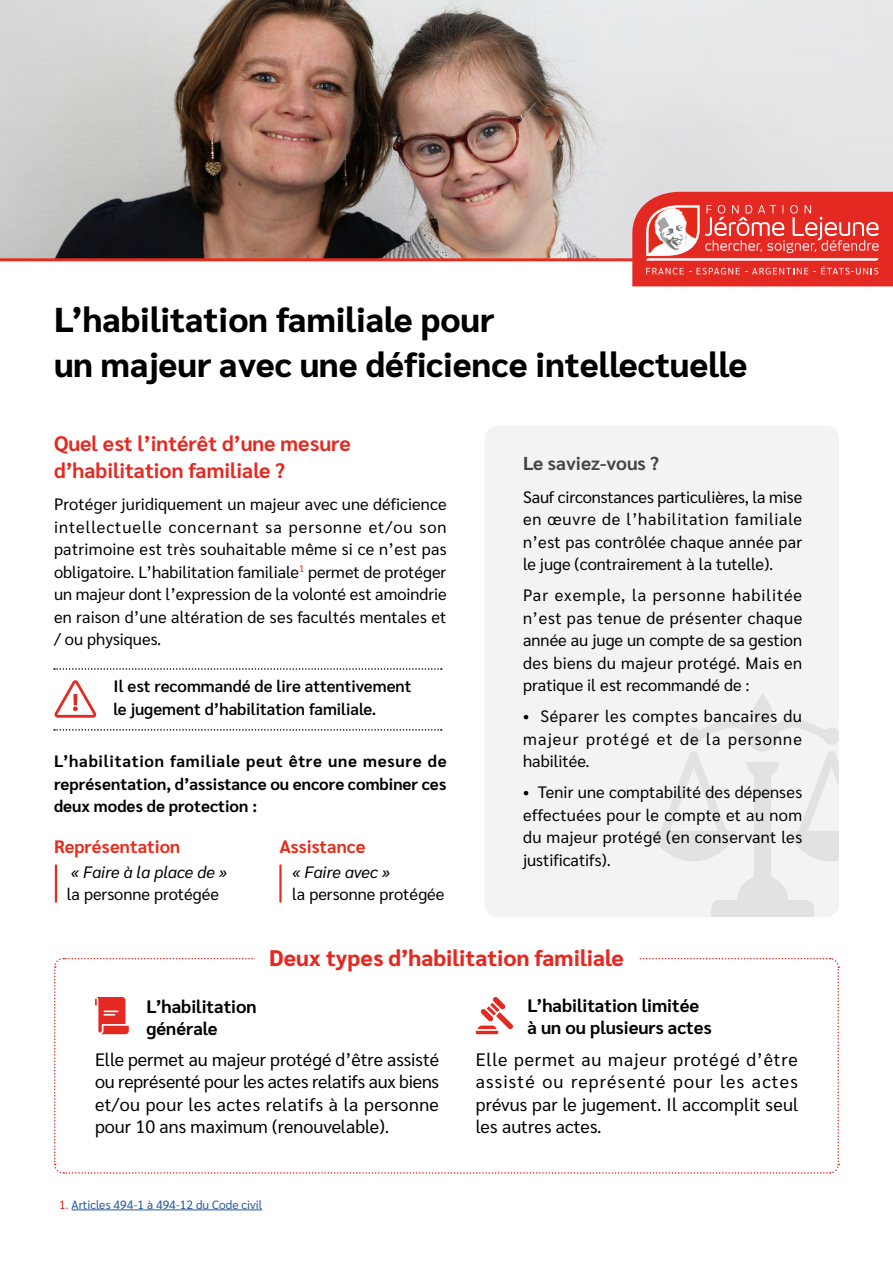
<style>
.page{position:relative;width:893px;height:1263px;background:#fff}
.page>*{position:absolute;margin:0;border:0;box-sizing:border-box;transform-origin:0 0}
.t1{font:800 34.5px/45px "Sarabun";color:#000}
.t2{font:800 22.5px "Sarabun";color:#e32921}
.t3{font:700 21px/27px "Sarabun";color:#e32921}
.t4{font:700 18.75px "Sarabun";color:#454444}
.t5{font:18px/22.5px "Sarabun";letter-spacing:.005em;color:#000;text-align:justify}
.t6{font:700 18px/22.5px "Sarabun";color:#000}
.t7{font:700 18px "Sarabun";color:#e62d1d}
.t8{font:16.5px/22.5px "Sarabun";letter-spacing:.01em;color:#000;text-align:justify}
.t9{font:700 16.5px/22.5px "Sarabun";color:#000;text-align:justify}
.t10{font:600 16.5px/22.5px "Sarabun";color:#000}
.t11{font:italic 16.5px "Sarabun";color:#000}
.t12{font:12px "Sarabun";color:#275b9b}
.s1{color:#e62d1d}
</style>
<div class="page">
<div style="left:485px;top:426px;width:354px;height:491px;background:#f3f3f3;border-radius:13px"></div>
<svg style="left:651px;top:694px;width:188px;height:223px"></svg>
<img style="left:0;top:0;width:893px;height:258px">
<hr style="left:0;top:258px;width:893px;height:3px;background:#e62d1d">
<svg style="left:632px;top:192px;width:261px;height:94px;background:#e6504a"></svg>
<svg style="left:54px;top:680px;width:42px;height:38px"></svg>
<hr style="left:55px;top:865px;width:2px;height:37px;background:#e62d1d">
<hr style="left:279px;top:865px;width:3px;height:37px;background:#e62d1d">
<svg style="left:54px;top:729px;width:388px;height:2px"></svg>
<svg style="left:54px;top:668px;width:388px;height:2px"></svg>
<svg style="left:54px;top:957px;width:786px;height:217px"></svg>
<hr style="left:72px;top:1209px;width:190px;height:1px;background:#275b9b">
<h1 class="t1" style="left:54px;top:298px;width:695px">L’habilitation familiale pour<br>un majeur avec une déficience intellectuelle</h1>
<p class="t3" style="left:54px;top:431px;width:298px">Quel est l’intérêt d’une mesure d’habilitation familiale ?</p>
<p class="t8" style="left:54px;top:493px;width:394px">Protéger juridiquement un majeur avec une déficience intellectuelle concernant sa personne et/ou son patrimoine est très souhaitable même si ce n’est pas obligatoire. L’habilitation familiale<sup>1</sup> permet de protéger un majeur dont l’expression de la volonté est amoindrie en raison d’une altération de ses facultés mentales et / ou physiques.</p>
<p class="t10" style="left:114px;top:675px;width:299px">Il est recommandé de lire attentivement le jugement d’habilitation familiale.</p>
<p class="t9" style="left:54px;top:750px;width:394px">L’habilitation familiale peut être une mesure de représentation, d’assistance ou encore combiner ces deux modes de protection :</p>
<p class="t7" style="left:54px;top:836px;width:128px">Représentation</p>
<p class="t7" style="left:279px;top:836px;width:88px">Assistance</p>
<p class="t11" style="left:292px;top:862px;width:100px">« Faire avec »</p>
<p class="t8" style="left:292px;top:883px;width:154px">la personne protégée</p>
<p class="t11" style="left:71px;top:862px;width:158px">« Faire à la place de »</p>
<p class="t8" style="left:67px;top:883px;width:154px">la personne protégée</p>
<p class="t4" style="left:523px;top:452px;width:137px">Le saviez-vous ?</p>
<p class="t8" style="left:523px;top:486px;width:281px">Sauf circonstances particulières, la mise en œuvre de l’habilitation familiale n’est pas contrôlée chaque année par le juge (contrairement à la tutelle).</p>
<p class="t8" style="left:523px;top:584px;width:281px">Par exemple, la personne habilitée n’est pas tenue de présenter chaque année au juge un compte de sa gestion des biens du majeur protégé. Mais en pratique il est recommandé de :</p>
<p class="t8" style="left:523px;top:705px;width:280px">• Séparer les comptes bancaires du majeur protégé et de la personne habilitée.</p>
<p class="t8" style="left:523px;top:781px;width:281px">• Tenir une comptabilité des dépenses effectuées pour le compte et au nom du majeur protégé (en conservant les justificatifs).</p>
<p class="t6" style="left:147px;top:995px;width:112px">L’habilitation générale</p>
<h2 class="t2" style="left:269px;top:945px;width:356px">Deux types d’habilitation familiale</h2>
<p class="t6" style="left:527px;top:994px;width:186px">L’habilitation limitée à un ou plusieurs actes</p>
<p class="t5" style="left:95px;top:1048px;width:346px">Elle permet au majeur protégé d’être assisté ou représenté pour les actes relatifs aux biens et/ou pour les actes relatifs à la personne pour 10 ans maximum (renouvelable).</p>
<p class="t12" style="left:59px;top:1198px;width:205px"><span class="s1">1.</span> Articles 494-1 à 494-12 du Code civil</p>
<p class="t5" style="left:476px;top:1048px;width:324px">Elle permet au majeur protégé d’être assisté ou représenté pour les actes prévus par le jugement. Il accomplit seul les autres actes.</p>
</div>
